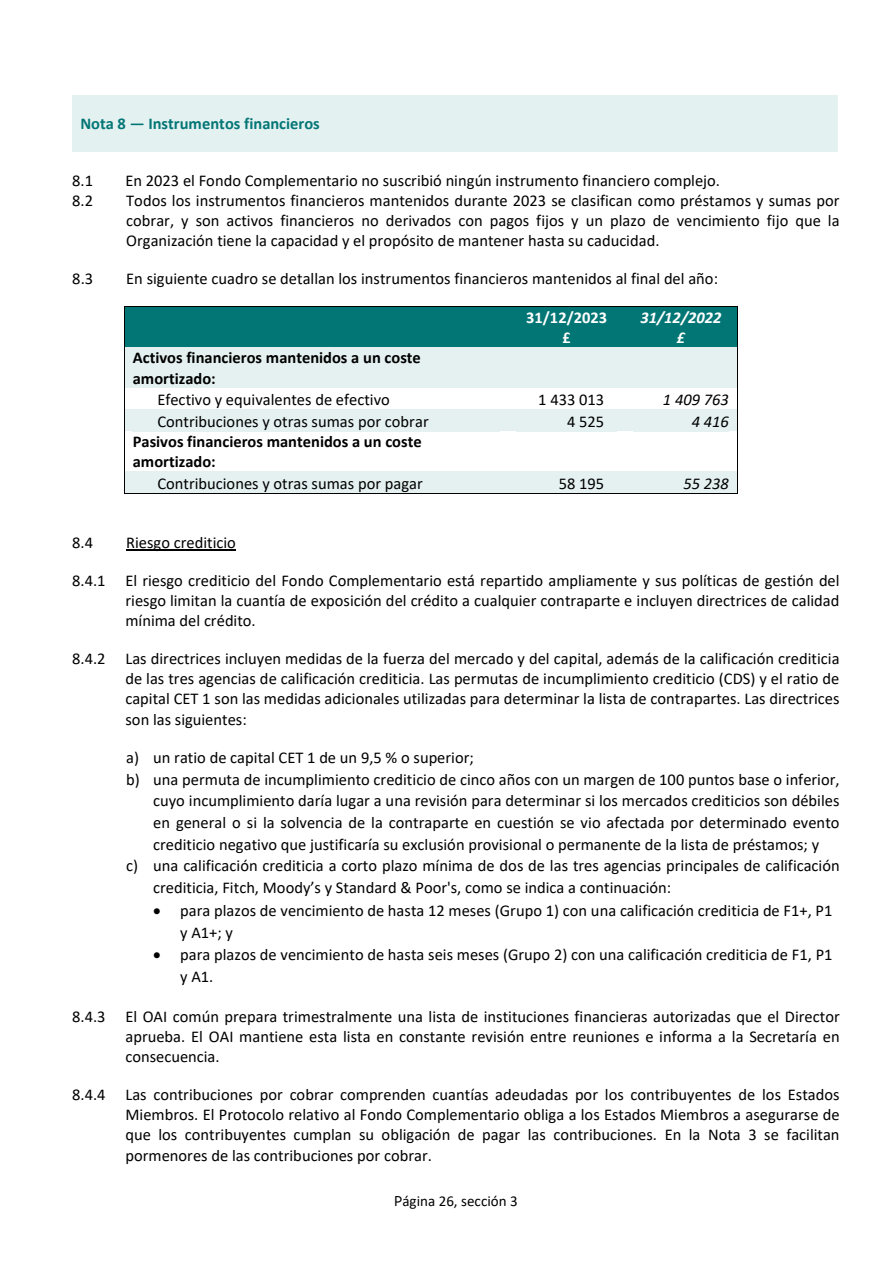
<style>
.page{position:relative;width:893px;height:1263px;background:#fff}
.page>*{position:absolute;margin:0;border:0;box-sizing:border-box;transform-origin:0 0}
.t1{font:16.5px/20.1px "Calibri";color:#000;text-align:justify}
.t2{font:700 16.5px/20.1px "Calibri";color:#000}
.t3{font:700 16.5px "Calibri";color:#027675}
.t4{font:italic 16.5px "Calibri";color:#000}
.t5{font:700 16.5px/20.1px "Calibri";color:#fff;text-align:center}
.t6{font:italic 700 16.5px/20.1px "Calibri";color:#fff;text-align:center}
.t7{font:15px "Calibri";color:#000}
.s1{font-family:"Adobe Clean"}
</style>
<div class="page">
<div style="left:72px;top:96px;width:766px;height:56px;background:#e4f1f1"></div>
<div style="left:125px;top:307px;width:383px;height:41px;background:#027675"></div>
<div style="left:508px;top:307px;width:117px;height:41px;background:#027675"></div>
<div style="left:625px;top:307px;width:112px;height:41px;background:#027675"></div>
<hr style="left:125px;top:307px;width:383px;height:1px;background:#000">
<hr style="left:509px;top:307px;width:116px;height:1px;background:#000">
<hr style="left:626px;top:307px;width:111px;height:1px;background:#000">
<hr style="left:124px;top:307px;width:1px;height:41px;background:#000">
<hr style="left:737px;top:307px;width:1px;height:41px;background:#000">
<div style="left:125px;top:348px;width:383px;height:40px;background:#e5f1f1"></div>
<div style="left:508px;top:348px;width:117px;height:40px;background:#e5f1f1"></div>
<div style="left:625px;top:348px;width:112px;height:40px;background:#e5f1f1"></div>
<hr style="left:124px;top:348px;width:1px;height:40px;background:#000">
<hr style="left:737px;top:348px;width:1px;height:40px;background:#000">
<div style="left:125px;top:409px;width:383px;height:22px;background:#e5f1f1"></div>
<div style="left:508px;top:409px;width:117px;height:22px;background:#e5f1f1"></div>
<div style="left:625px;top:409px;width:112px;height:22px;background:#e5f1f1"></div>
<svg style="left:124px;top:388px;width:1px;height:43px"></svg>
<svg style="left:737px;top:388px;width:1px;height:43px"></svg>
<hr style="left:124px;top:431px;width:1px;height:40px;background:#000">
<hr style="left:737px;top:431px;width:1px;height:40px;background:#000">
<div style="left:125px;top:471px;width:383px;height:22px;background:#e5f1f1"></div>
<div style="left:508px;top:471px;width:117px;height:22px;background:#e5f1f1"></div>
<div style="left:625px;top:471px;width:112px;height:22px;background:#e5f1f1"></div>
<svg style="left:124px;top:471px;width:1px;height:23px"></svg>
<hr style="left:125px;top:493px;width:383px;height:1px;background:#000">
<hr style="left:508px;top:493px;width:117px;height:1px;background:#000">
<hr style="left:625px;top:493px;width:112px;height:1px;background:#000">
<svg style="left:737px;top:471px;width:1px;height:23px"></svg>
<hr style="left:126px;top:549px;width:110px;height:2px;background:#000">
<p class="t3" style="left:80px;top:112px;width:241px">Nota 8 — Instrumentos financieros</p>
<h2 class="t1" style="left:72px;top:170px;width:22px">8.1</h2>
<h2 class="t1" style="left:125px;top:170px;width:596px">En 2023 el Fondo Complementario no suscribió ningún instrumento financiero complejo.</h2>
<h2 class="t1" style="left:72px;top:190px;width:22px">8.2</h2>
<h2 class="t1" style="left:126px;top:190px;width:715px">Todos los instrumentos financieros mantenidos durante 2023 se clasifican como préstamos y sumas por cobrar, y son activos financieros no derivados con pagos fijos y un plazo de vencimiento fijo que la Organización tiene la capacidad y el propósito de mantener hasta su caducidad.</h2>
<h2 class="t1" style="left:72px;top:268px;width:22px">8.3</h2>
<h2 class="t1" style="left:126px;top:268px;width:593px">En siguiente cuadro se detallan los instrumentos financieros mantenidos al final del año:</h2>
<p class="t5" style="left:526px;top:307px;width:83px">31/12/2023 £</p>
<p class="t6" style="left:640px;top:307px;width:83px">31/12/2022 £</p>
<p class="t2" style="left:133px;top:348px;width:290px">Activos financieros mantenidos a un coste amortizado:</p>
<p class="t1" style="left:157px;top:389px;width:234px">Efectivo y equivalentes de efectivo</p>
<p class="t1" style="left:538px;top:389px;width:67px">1 433 013</p>
<p class="t4" style="left:663px;top:388px;width:67px">1 409 763</p>
<p class="t1" style="left:157px;top:411px;width:273px">Contribuciones y otras sumas por cobrar</p>
<p class="t1" style="left:567px;top:411px;width:39px">4 525</p>
<p class="t4" style="left:692px;top:410px;width:39px">4 416</p>
<p class="t2" style="left:133px;top:431px;width:290px">Pasivos financieros mantenidos a un coste</p>
<p class="t2" style="left:133px;top:451px;width:84px">amortizado:</p>
<p class="t1" style="left:157px;top:473px;width:267px">Contribuciones y otras sumas por pagar</p>
<p class="t1" style="left:559px;top:473px;width:47px">58 195</p>
<p class="t4" style="left:683px;top:472px;width:47px">55 238</p>
<h2 class="t1" style="left:72px;top:532px;width:22px">8.4</h2>
<h2 class="t1" style="left:126px;top:532px;width:111px">Riesgo crediticio</h2>
<p class="t1" style="left:125px;top:570px;width:716px;text-indent:-53px">8.4.1 El riesgo crediticio del Fondo Complementario está repartido ampliamente y sus políticas de gestión del riesgo limitan la cuantía de exposición del crédito a cualquier contraparte e incluyen directrices de calidad mínima del crédito.</p>
<p class="t1" style="left:125px;top:648px;width:716px;text-indent:-53px">8.4.2 Las directrices incluyen medidas de la fuerza del mercado y del capital, además de la calificación crediticia de las tres agencias de calificación crediticia. Las permutas de incumplimiento crediticio (CDS) y el ratio de capital CET 1 son las medidas adicionales utilizadas para determinar la lista de contrapartes. Las directrices son las siguientes:</p>
<p class="t1" style="left:126px;top:747px;width:349px">a) un ratio de capital CET 1 de un 9,5 % o superior;</p>
<p class="t1" style="left:153px;top:768px;width:688px;line-height:21.8px;text-indent:-27px">b) una permuta de incumplimiento crediticio de cinco años con un margen de 100 puntos base o inferior, cuyo incumplimiento daría lugar a una revisión para determinar si los mercados crediticios son débiles en general o si la solvencia de la contraparte en cuestión se vio afectada por determinado evento crediticio negativo que justificaría su exclusión provisional o permanente de la lista de préstamos; y</p>
<p class="t1" style="left:153px;top:855px;width:688px;line-height:21.8px;text-indent:-27px">c) una calificación crediticia a corto plazo mínima de dos de las tres agencias principales de calificación crediticia, Fitch, Moody’s y Standard &amp; Poor's, como se indica a continuación:</p>
<p class="t1" style="left:180px;top:899px;width:654px;line-height:21.9px;text-indent:-27px">• para plazos de vencimiento de hasta 12 meses (Grupo 1) con una calificación crediticia de F1+, P1 y A1+; y</p>
<p class="t1" style="left:180px;top:943px;width:654px;line-height:21.8px;text-indent:-27px">• para plazos de vencimiento de hasta seis meses (Grupo 2) con una calificación crediticia de F1, P1 y A1.</p>
<p class="t1" style="left:125px;top:1006px;width:716px;text-indent:-53px">8.4.3 El OAI común prepara trimestralmente una lista de instituciones financieras autorizadas que el Director aprueba. El OAI mantiene esta lista en constante revisión entre reuniones e informa a la Secretaría en consecuencia.</p>
<p class="t1" style="left:125px;top:1084px;width:716px;text-indent:-53px">8.4.4 Las contribuciones por cobrar comprenden cuantías adeudadas por los contribuyentes de los Estados Miembros. El Protocolo relativo al Fondo Complementario obliga a los Estados Miembros a asegurarse de que los contribuyentes cumplan su obligación de pagar las contribuciones. En la Nota 3 se facilitan pormenores de las contribuciones por cobrar.</p>
<p class="t7" style="left:394px;top:1190px;width:125px"><span class="s1">P</span>ágina 26, sección 3</p>
</div>
